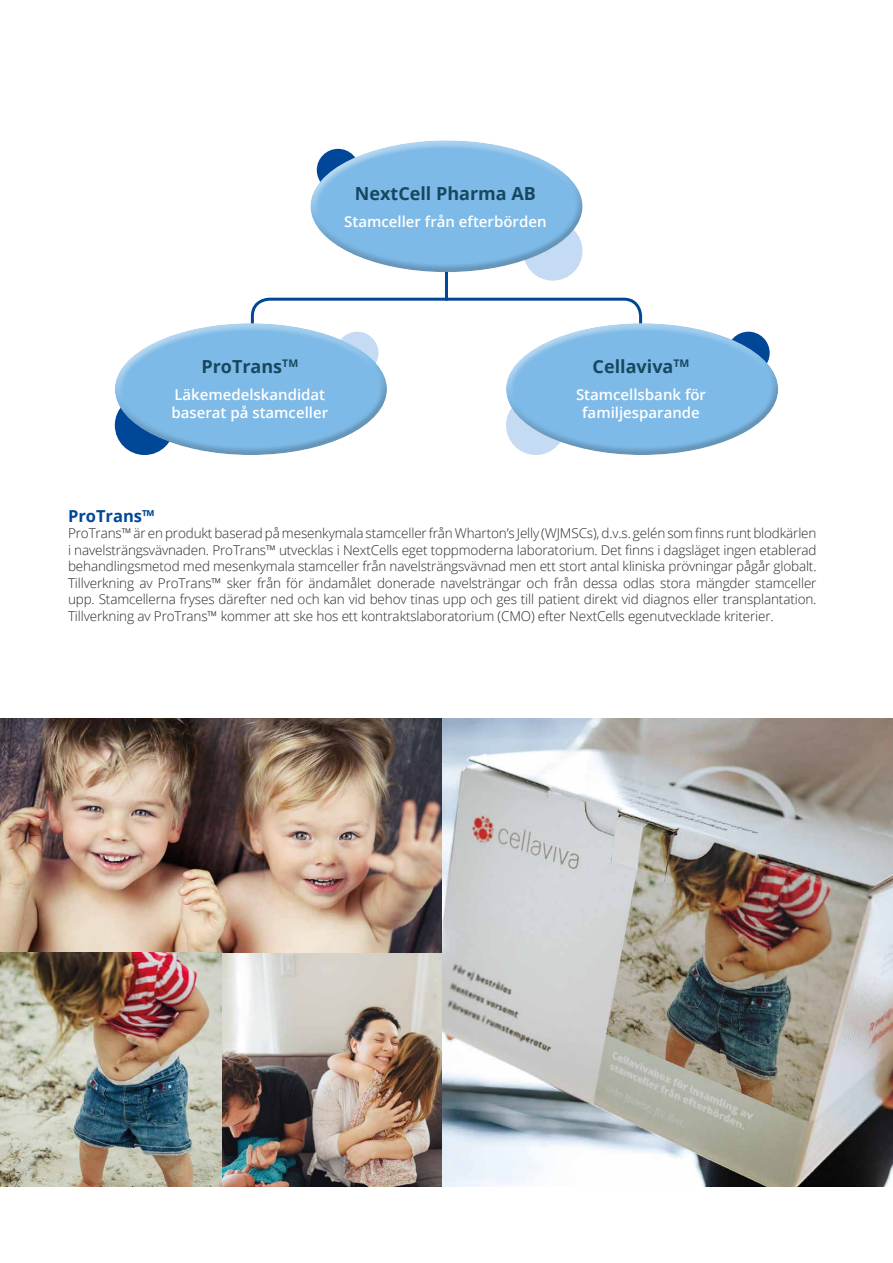
<style>
.page{position:relative;width:893px;height:1263px;background:#fff}
.page>*{position:absolute;margin:0;border:0;box-sizing:border-box;transform-origin:0 0}
.t1{font:700 18px "Open Sans";color:#174860}
.t2{font:700 16.5px "Open Sans";color:#004797}
.t3{font:600 15px/18px "Open Sans";color:#fff}
.t4{font:300 13.5px/16.5px "Open Sans";letter-spacing:-.01em;color:#282827;text-align:justify}
</style>
<div class="page">
<hr style="left:445px;top:183px;width:3px;height:117px;background:#004797">
<svg style="left:250px;top:297px;width:393px;height:24px"></svg>
<img style="left:0;top:719px;width:442px;height:467px">
<img style="left:442px;top:719px;width:451px;height:467px">
<div style="left:523px;top:221px;width:60px;height:60px;background:#c4dbf3;border-radius:50%"></div>
<div style="left:307px;top:137px;width:276px;height:91px;background:#fff;opacity:.5"></div>
<div style="left:309px;top:179px;width:274px;height:93px;background:#000;opacity:.2"></div>
<div style="left:113px;top:321px;width:274px;height:89px;background:#fff;opacity:.5"></div>
<div style="left:113px;top:361px;width:274px;height:95px;background:#000;opacity:.2"></div>
<div style="left:504px;top:321px;width:274px;height:87px;background:#fff;opacity:.5"></div>
<div style="left:504px;top:361px;width:274px;height:95px;background:#000;opacity:.2"></div>
<h1 class="t1" style="left:355px;top:180px;width:183px">NextCell Pharma AB</h1>
<p class="t3" style="left:344px;top:212px;width:204px">Stamceller från efterbörden</p>
<h1 class="t1" style="left:201px;top:354px;width:98px">ProTrans<sup>TM</sup></h1>
<p class="t3" style="left:171px;top:386px;width:158px">Läkemedelskandidat baserat på stamceller</p>
<h1 class="t1" style="left:593px;top:354px;width:98px">Cellaviva<sup>TM</sup></h1>
<p class="t3" style="left:576px;top:386px;width:132px;text-align:center">Stamcellsbank för familjesparande</p>
<p class="t2" style="left:68px;top:504px;width:88px">ProTrans™</p>
<p class="t4" style="left:68px;top:525px;width:750px">ProTrans™ är en produkt baserad på mesenkymala stamceller från Wharton’s Jelly (WJMSCs), d.v.s. gelén som finns runt blodkärlen i navelsträngsvävnaden. ProTrans™ utvecklas i NextCells eget toppmoderna laboratorium. Det finns i dagsläget ingen etablerad behandlingsmetod med mesenkymala stamceller från navelsträngsvävnad men ett stort antal kliniska prövningar pågår globalt.<br>Tillverkning av ProTrans™ sker från för ändamålet donerade navelsträngar och från dessa odlas stora mängder stamceller upp. Stamcellerna fryses därefter ned och kan vid behov tinas upp och ges till patient direkt vid diagnos eller transplantation.<br>Tillverkning av ProTrans™ kommer att ske hos ett kontraktslaboratorium (CMO) efter NextCells egenutvecklade kriterier.</p>
</div>
